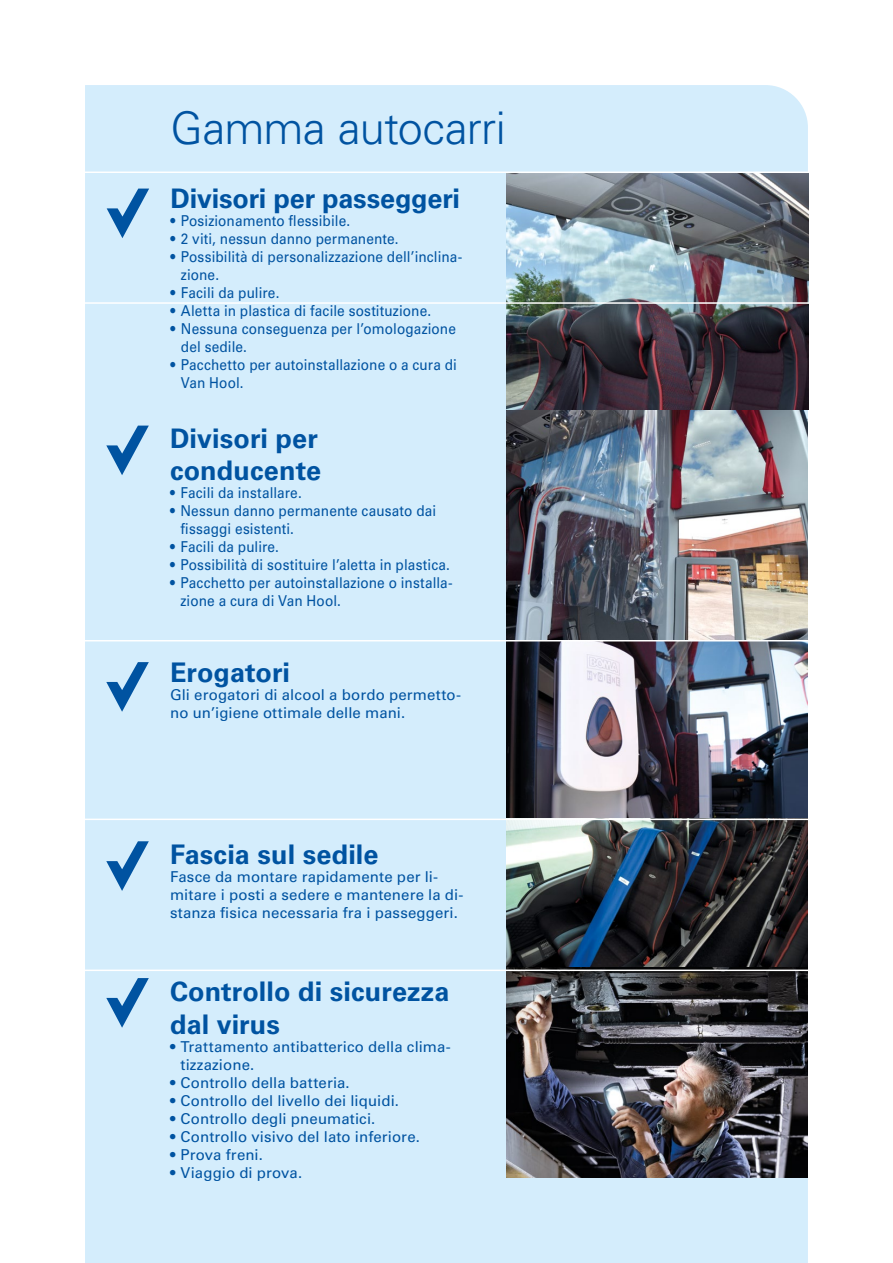
<style>
.page{position:relative;width:893px;height:1263px;background:#fff}
.page>*{position:absolute;margin:0;border:0;box-sizing:border-box;transform-origin:0 0}
.t1{font:300 45px "Univers";letter-spacing:-.015em;color:#0053a1}
.t2{font:700 27px/32.4px "Univers";color:#0053a1}
.t3{font:15px/18px "Univers";letter-spacing:.005em;color:#0053a1;scale:.91 1}
.t4{font:15px/18px "Univers";letter-spacing:.005em;color:#0053a1}
</style>
<div class="page">
<div style="left:85px;top:85px;width:723px;height:1178px;background:#d4edfc"></div>
<svg style="left:106px;top:426px;width:43px;height:49px;background:#92bddf"></svg>
<img style="left:506px;top:173px;width:302px;height:467px">
<img style="left:506px;top:641px;width:302px;height:178px">
<svg style="left:106px;top:662px;width:43px;height:50px;background:#93bde0"></svg>
<svg style="left:107px;top:189px;width:42px;height:49px;background:#90bcdf"></svg>
<hr style="left:0;top:171px;width:821px;height:2px;background:#fff">
<hr style="left:0;top:302px;width:844px;height:2px;background:#fff">
<svg style="left:106px;top:841px;width:43px;height:50px;background:#93bde0"></svg>
<img style="left:506px;top:820px;width:302px;height:147px">
<hr style="left:0;top:819px;width:893px;height:1px;background:#fff">
<hr style="left:0;top:640px;width:844px;height:1px;background:#fff">
<svg style="left:106px;top:978px;width:43px;height:50px;background:#93bde0"></svg>
<img style="left:506px;top:967px;width:302px;height:211px">
<hr style="left:0;top:969px;width:893px;height:2px;background:#fff">
<h1 class="t1" style="left:170px;top:101px;width:337px">Gamma autocarri</h1>
<h2 class="t2" style="left:170px;top:183px;width:291px">Divisori per passeggeri</h2>
<p class="t3" style="left:170px;top:212px;width:199px">• Posizionamento flessibile.</p>
<p class="t3" style="left:170px;top:230px;width:252px">• 2 viti, nessun danno permanente.</p>
<p class="t3" style="left:181px;top:248px;width:311px;text-indent:-10px">• Possibilità di personalizzazione dell’inclina&shy;zione.</p>
<p class="t3" style="left:170px;top:284px;width:121px">• Facili da pulire.</p>
<p class="t3" style="left:170px;top:302px;width:288px">• Aletta in plastica di facile sostituzione.</p>
<p class="t3" style="left:181px;top:320px;width:304px;text-indent:-10px">• Nessuna conseguenza per l’omologazione del sedile.</p>
<p class="t3" style="left:181px;top:356px;width:305px;text-indent:-10px">• Pacchetto per autoinstallazione o a cura di<br>Van Hool.</p>
<h2 class="t2" style="left:170px;top:422px;width:153px">Divisori per conducente</h2>
<p class="t3" style="left:170px;top:484px;width:146px">• Facili da installare.</p>
<p class="t3" style="left:181px;top:502px;width:282px;text-indent:-10px">• Nessun danno permanente causato dai fissaggi esistenti.</p>
<p class="t3" style="left:170px;top:538px;width:121px">• Facili da pulire.</p>
<p class="t3" style="left:170px;top:556px;width:309px">• Possibilità di sostituire l’aletta in plastica.</p>
<p class="t3" style="left:181px;top:574px;width:300px;text-indent:-10px">• Pacchetto per autoinstallazione o installa&shy;zione a cura di Van Hool.</p>
<h2 class="t2" style="left:170px;top:657px;width:121px">Erogatori</h2>
<p class="t4" style="left:170px;top:686px;width:293px">Gli erogatori di alcool a bordo permetto&shy;no un’igiene ottimale delle mani.</p>
<h2 class="t2" style="left:170px;top:839px;width:210px">Fascia sul sedile</h2>
<p class="t4" style="left:170px;top:868px;width:295px">Fasce da montare rapidamente per li&shy;mitare i posti a sedere e mantenere la di&shy;stanza fisica necessaria fra i passeggeri.</p>
<h2 class="t2" style="left:170px;top:976px;width:281px">Controllo di sicurezza dal virus</h2>
<p class="t4" style="left:181px;top:1037px;width:272px;text-indent:-11px">• Trattamento antibatterico della clima&shy;tizzazione.</p>
<p class="t4" style="left:170px;top:1073px;width:181px">• Controllo della batteria.</p>
<p class="t4" style="left:170px;top:1091px;width:230px">• Controllo del livello dei liquidi.</p>
<p class="t4" style="left:170px;top:1109px;width:207px">• Controllo degli pneumatici.</p>
<p class="t4" style="left:170px;top:1127px;width:251px">• Controllo visivo del lato inferiore.</p>
<p class="t4" style="left:170px;top:1145px;width:94px">• Prova freni.</p>
<p class="t4" style="left:170px;top:1163px;width:134px">• Viaggio di prova.</p>
</div>
